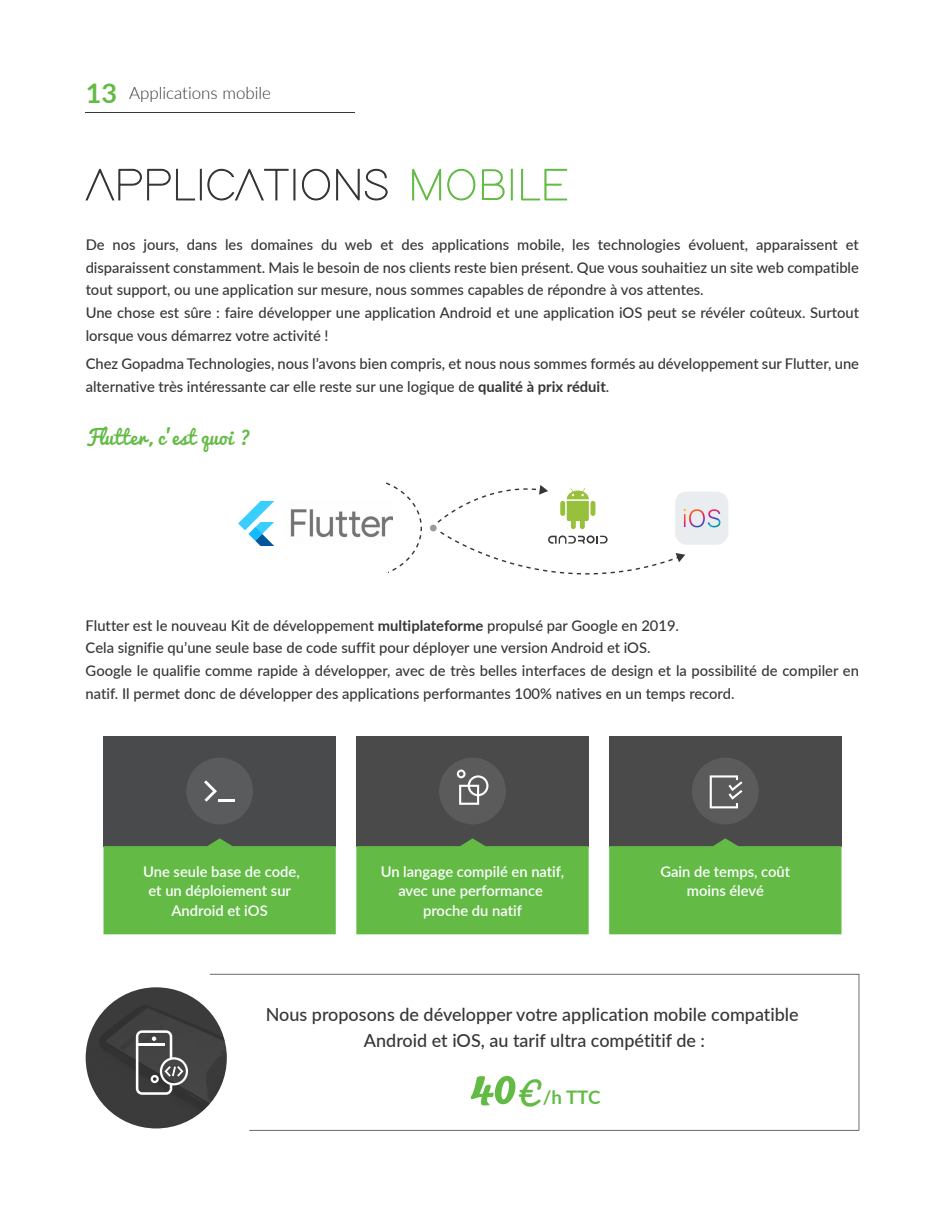
<style>
.page{position:relative;width:945px;height:1215px;background:#fff}
.page>*{position:absolute;margin:0;border:0;box-sizing:border-box;transform-origin:0 0}
.t1{font:19.8px "i Ciel Pacifico";letter-spacing:.01em;color:#63bb46}
.t2{font:700 18.75px "Lato";color:#63bb46}
.t3{font:500 18px/25.3px "Lato";color:#363636;text-align:center}
.t4{font:300 16.95px "Lato";color:#363636}
.t5{font:500 14.7px/22.6px "Lato";color:#363636}
.t6{font:600 14.7px/19.5px "Lato";color:#fff;text-align:center}
.s1{font-weight:700;font-size:27px;color:#63bb46}
.s2{font-weight:700}
.s3{font-family:"i Ciel Pacifico";font-weight:400;font-size:54.75px}
.s4{font-family:"Pacifico";font-weight:400;font-size:40.5px}
</style>
<div class="page">
<hr style="left:86px;top:112px;width:269px;height:1px;background:#353638">
<div style="left:103px;top:736px;width:233px;height:110px;background:#494a4c"></div>
<svg style="left:103px;top:838px;width:233px;height:96px;background:#61b246"></svg>
<div style="left:186px;top:758px;width:67px;height:66px;background:#5a5b5d;border-radius:50%"></div>
<hr style="left:218px;top:799px;width:16px;height:3px;background:#fff">
<svg style="left:204px;top:780px;width:13px;height:22px"></svg>
<div style="left:356px;top:736px;width:233px;height:110px;background:#4a4a4a"></div>
<svg style="left:356px;top:838px;width:233px;height:96px;background:#61b246"></svg>
<div style="left:439px;top:758px;width:67px;height:66px;background:#5b5b5b;border-radius:50%"></div>
<svg style="left:457px;top:770px;width:31px;height:35px"></svg>
<div style="left:609px;top:736px;width:233px;height:110px;background:#4a4a4a"></div>
<svg style="left:609px;top:838px;width:233px;height:96px;background:#61b246"></svg>
<div style="left:692px;top:758px;width:67px;height:66px;background:#5b5b5b;border-radius:50%"></div>
<svg style="left:710px;top:775px;width:32px;height:33px"></svg>
<svg style="left:210px;top:974px;width:649px;height:157px"></svg>
<img style="left:685px;top:492px;width:43px;height:53px">
<div style="left:430px;top:525px;width:7px;height:6px;background:#9a9a9a;border-radius:50%"></div>
<svg style="left:438px;top:485px;width:247px;height:90px"></svg>
<svg style="left:386px;top:482px;width:36px;height:91px"></svg>
<img style="left:86px;top:987px;width:141px;height:141px;border-radius:71px">
<svg style="left:136px;top:1030px;width:52px;height:65px"></svg>
<svg style="left:85px;top:168px;width:303px;height:33px"></svg>
<svg style="left:412px;top:168px;width:101px;height:33px"></svg>
<svg style="left:521px;top:168px;width:47px;height:33px"></svg>
<svg style="left:238px;top:501px;width:36px;height:45px"></svg>
<img style="left:290px;top:500px;width:102px;height:44px">
<p class="t4" style="left:86px;top:82px;width:187px"><span class="s1">13</span> Applications mobile</p>
<p class="t5" style="left:86px;top:233px;width:775px">De nos jours, dans les domaines du web et des applications mobile, les technologies évoluent, apparaissent et disparaissent constamment. Mais le besoin de nos clients reste bien présent. Que vous souhaitiez un site web compatible tout support, ou une application sur mesure, nous sommes capables de répondre à vos attentes.<br>Une chose est sûre : faire développer une application Android et une application iOS peut se révéler coûteux. Surtout lorsque vous démarrez votre activité !</p>
<p class="t5" style="left:86px;top:352px;width:775px">Chez Gopadma Technologies, nous l’avons bien compris, et nous nous sommes formés au développement sur Flutter, une alternative très intéressante car elle reste sur une logique de <span class="s2">qualité à prix réduit</span>.</p>
<h1 class="t1" style="left:86px;top:427px;width:167px">Flutter, c’est quoi ?</h1>
<p class="t5" style="left:86px;top:613px;width:775px">Flutter est le nouveau Kit de développement <span class="s2">multiplateforme</span> propulsé par Google en 2019.<br>Cela signifie qu’une seule base de code suffit pour déployer une version Android et iOS.<br>Google le qualifie comme rapide à développer, avec de très belles interfaces de design et la possibilité de compiler en natif. Il permet donc de développer des applications performantes 100% natives en un temps record.</p>
<p class="t6" style="left:143px;top:861px;width:158px">Une seule base de code, et un déploiement sur<br>Android et iOS</p>
<p class="t6" style="left:381px;top:861px;width:185px">Un langage compilé en natif, avec une performance proche du natif</p>
<p class="t6" style="left:660px;top:861px;width:131px">Gain de temps, coût moins élevé</p>
<p class="t3" style="left:266px;top:1001px;width:534px">Nous proposons de développer votre application mobile compatible<br>Android et iOS, au tarif ultra compétitif de :</p>
<p class="t2" style="left:468px;top:1084px;width:133px"><span class="s3">40</span><span class="s4">€</span>/h TTC</p>
</div>
